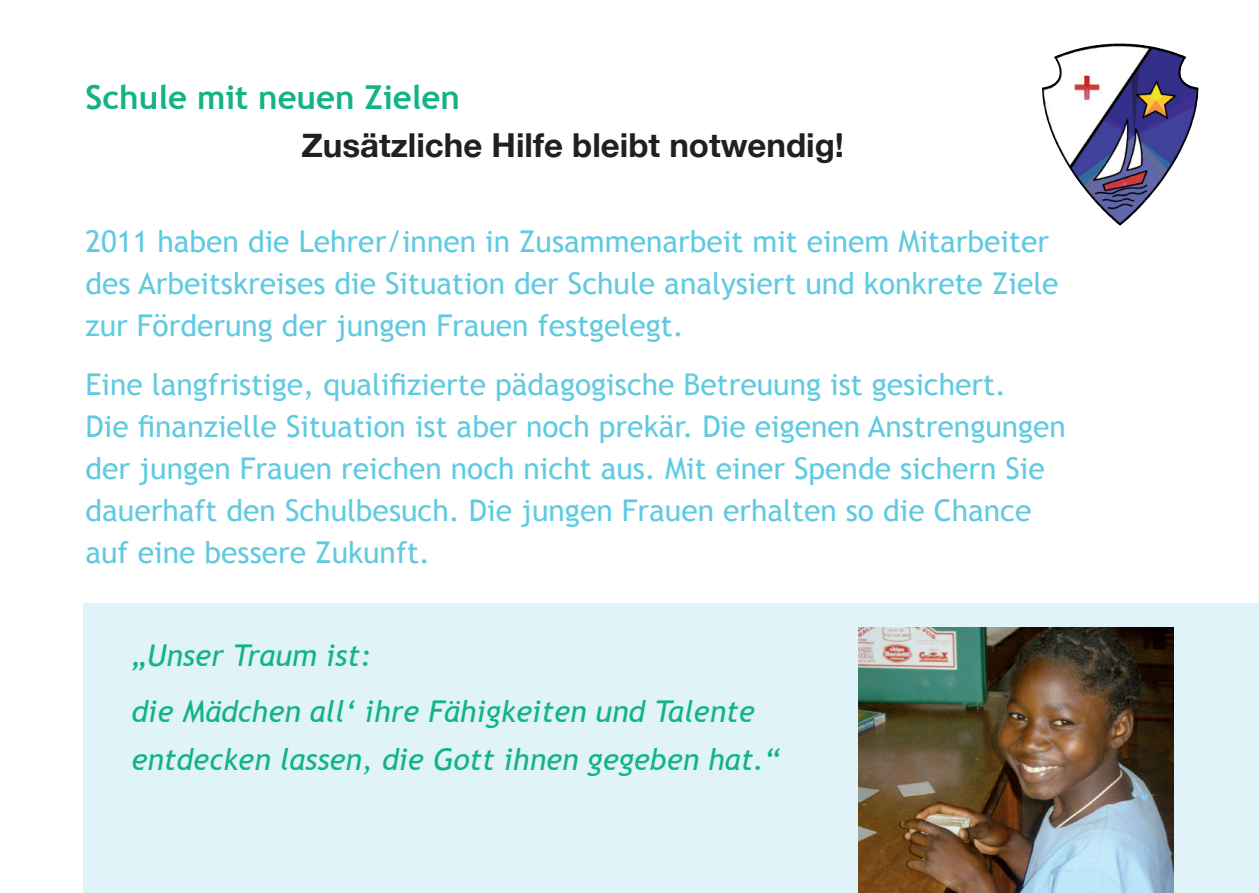
<style>
.page{position:relative;width:1259px;height:893px;background:#fff}
.page>*{position:absolute;margin:0;border:0;box-sizing:border-box;transform-origin:0 0}
.t1{font:700 33px "Helvetica Neue";color:#231f20}
.t2{font:700 33px "Trebuchet MS";color:#12b385}
.t3{font:30px/42px "Trebuchet MS";color:#60cae1}
.t4{font:italic 30px/56.4px "Trebuchet MS";color:#12b385}
</style>
<div class="page">
<div style="left:83px;top:604px;width:1176px;height:289px;background:#dff3f8"></div>
<svg style="left:1052px;top:135px;width:40px;height:63px"></svg>
<img style="left:1042px;top:43px;width:80px;height:92px">
<img style="left:858px;top:627px;width:316px;height:266px">
<p class="t2" style="left:85px;top:77px;width:376px">Schule mit neuen Zielen</p>
<p class="t1" style="left:301px;top:125px;width:544px">Zusätzliche Hilfe bleibt notwendig!</p>
<p class="t3" style="left:85px;top:221px;width:974px">2011 haben die Lehrer/innen in Zusammenarbeit mit einem Mitarbeiter des Arbeitskreises die Situation der Schule analysiert und konkrete Ziele zur Förderung der jungen Frauen festgelegt.</p>
<p class="t3" style="left:85px;top:364px;width:982px">Eine langfristige, qualifizierte pädagogische Betreuung ist gesichert.<br>Die finanzielle Situation ist aber noch prekär. Die eigenen Anstrengungen der jungen Frauen reichen noch nicht aus. Mit einer Spende sichern Sie dauerhaft den Schulbesuch. Die jungen Frauen erhalten so die Chance auf eine bessere Zukunft.</p>
<p class="t4" style="left:131px;top:627px;width:625px">„Unser Traum ist:<br>die Mädchen all‘ ihre Fähigkeiten und Talente</p>
<p class="t4" style="left:131px;top:732px;width:650px">entdecken lassen, die Gott ihnen gegeben hat.“</p>
</div>
